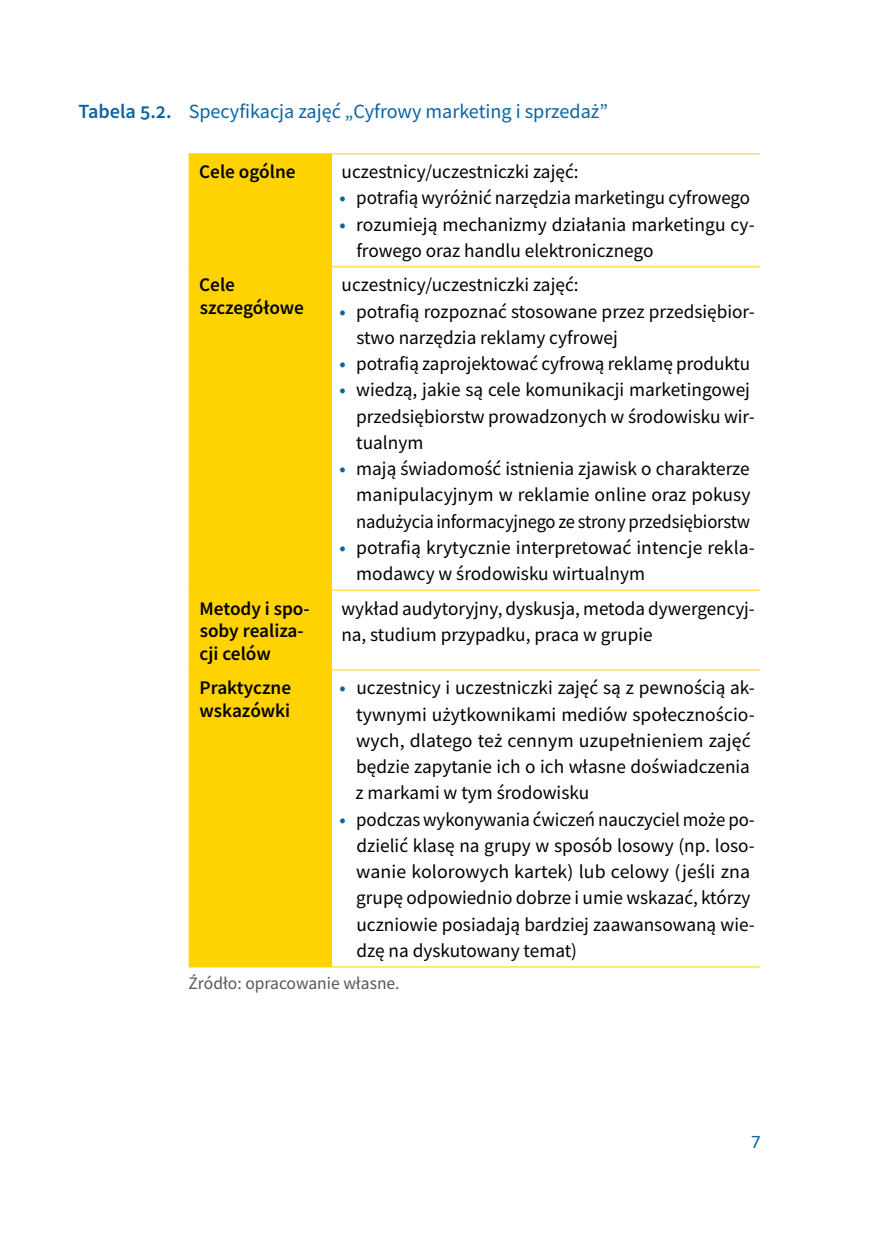
<style>
.page{position:relative;width:874px;height:1241px;background:#fff}
.page>*{position:absolute;margin:0;border:0;box-sizing:border-box;transform-origin:0 0}
.t1{font:20.12px "Source Sans Pro";color:#0964a2}
.t2{font:600 20.12px "Source Sans Pro";color:#0964a2}
.t3{font:19.25px/26.2px "Source Sans Pro";color:#000}
.t4{font:600 19.25px/22.8px "Source Sans Pro";color:#000}
.t5{font:19.25px "Baloo 2";color:#0964a2}
.t6{font:17.5px "Source Sans Pro";color:#575756}
.s1{font-weight:600;color:#0964a2}
</style>
<div class="page">
<div style="left:190px;top:154px;width:141px;height:812px;background:#ffd301"></div>
<hr style="left:189px;top:266px;width:142px;height:1px;background:#ffd301">
<hr style="left:331px;top:266px;width:428px;height:1px;background:#ffd301">
<hr style="left:189px;top:589px;width:142px;height:1px;background:#ffd301">
<hr style="left:331px;top:589px;width:428px;height:1px;background:#ffd301">
<hr style="left:189px;top:669px;width:142px;height:1px;background:#ffd301">
<hr style="left:331px;top:669px;width:428px;height:1px;background:#ffd301">
<hr style="left:189px;top:153px;width:142px;height:1px;background:#ffd301">
<hr style="left:189px;top:154px;width:1px;height:112px;background:#ffd301">
<hr style="left:331px;top:154px;width:1px;height:112px;background:#ffd301">
<hr style="left:189px;top:267px;width:1px;height:322px;background:#ffd301">
<hr style="left:331px;top:267px;width:1px;height:322px;background:#ffd301">
<hr style="left:189px;top:590px;width:1px;height:79px;background:#ffd301">
<hr style="left:331px;top:590px;width:1px;height:79px;background:#ffd301">
<hr style="left:189px;top:670px;width:1px;height:296px;background:#ffd301">
<hr style="left:331px;top:670px;width:1px;height:296px;background:#ffd301">
<hr style="left:189px;top:966px;width:142px;height:1px;background:#ffd301">
<hr style="left:331px;top:153px;width:428px;height:1px;background:#ffd301">
<hr style="left:331px;top:966px;width:428px;height:1px;background:#ffd301">
<p class="t2" style="left:78px;top:98px;width:95px">Tabela 5.2.</p>
<p class="t1" style="left:189px;top:99px;width:420px">Specyfikacja zajęć „Cyfrowy marketing i sprzedaż”</p>
<p class="t4" style="left:199px;top:160px;width:98px">Cele ogólne</p>
<p class="t3" style="left:341px;top:158px;width:238px">uczestnicy/uczestniczki zajęć:</p>
<p class="t3" style="left:339px;top:185px;width:412px"><span class="s1">•</span> potrafią wyróżnić narzędzia marketingu cyfrowego</p>
<p class="t3" style="left:356px;top:211px;width:400px;text-indent:-17px"><span class="s1">•</span> rozumieją mechanizmy działania marketingu cy&shy;frowego oraz handlu elektronicznego</p>
<p class="t4" style="left:199px;top:273px;width:106px">Cele szczegółowe</p>
<p class="t3" style="left:341px;top:271px;width:238px">uczestnicy/uczestniczki zajęć:</p>
<p class="t3" style="left:356px;top:298px;width:400px;text-indent:-17px"><span class="s1">•</span> potrafią rozpoznać stosowane przez przedsiębior&shy;stwo narzędzia reklamy cyfrowej</p>
<p class="t3" style="left:339px;top:350px;width:412px"><span class="s1">•</span> potrafią zaprojektować cyfrową reklamę produktu</p>
<p class="t3" style="left:356px;top:376px;width:400px;text-indent:-17px"><span class="s1">•</span> wiedzą, jakie są cele komunikacji marketingowej przedsiębiorstw prowadzonych w środowisku wir&shy;tualnym</p>
<p class="t3" style="left:356px;top:455px;width:395px;text-align:justify;text-indent:-17px"><span class="s1">•</span> mają świadomość istnienia zjawisk o charakterze manipulacyjnym w reklamie online oraz pokusy nadużycia informacyjnego ze strony przedsiębiorstw</p>
<p class="t3" style="left:356px;top:534px;width:400px;text-indent:-17px"><span class="s1">•</span> potrafią krytycznie interpretować intencje rekla&shy;modawcy w środowisku wirtualnym</p>
<p class="t4" style="left:199px;top:596px;width:112px">Metody i spo&shy;soby realiza&shy;cji celów</p>
<p class="t3" style="left:341px;top:594px;width:415px">wykład audytoryjny, dyskusja, metoda dywergencyj&shy;na, studium przypadku, praca w grupie</p>
<p class="t4" style="left:199px;top:676px;width:93px">Praktyczne wskazówki</p>
<p class="t3" style="left:355px;top:674px;width:400px;text-indent:-16px"><span class="s1">•</span> uczestnicy i uczestniczki zajęć są z pewnością ak&shy;tywnymi użytkownikami mediów społecznościo&shy;wych, dlatego też cennym uzupełnieniem zajęć będzie zapytanie ich o ich własne doświadczenia z markami w tym środowisku</p>
<p class="t3" style="left:356px;top:805px;width:400px;text-indent:-17px"><span class="s1">•</span> podczas wykonywania ćwiczeń nauczyciel może po&shy;dzielić klasę na grupy w sposób losowy (np. loso&shy;wanie kolorowych kartek) lub celowy (jeśli zna grupę odpowiednio dobrze i umie wskazać, którzy uczniowie posiadają bardziej zaawansowaną wie&shy;dzę na dyskutowany temat)</p>
<p class="t6" style="left:188px;top:971px;width:212px">Źródło: opracowanie własne.</p>
<p class="t5" style="left:751px;top:1128px;width:10px">7</p>
</div>
